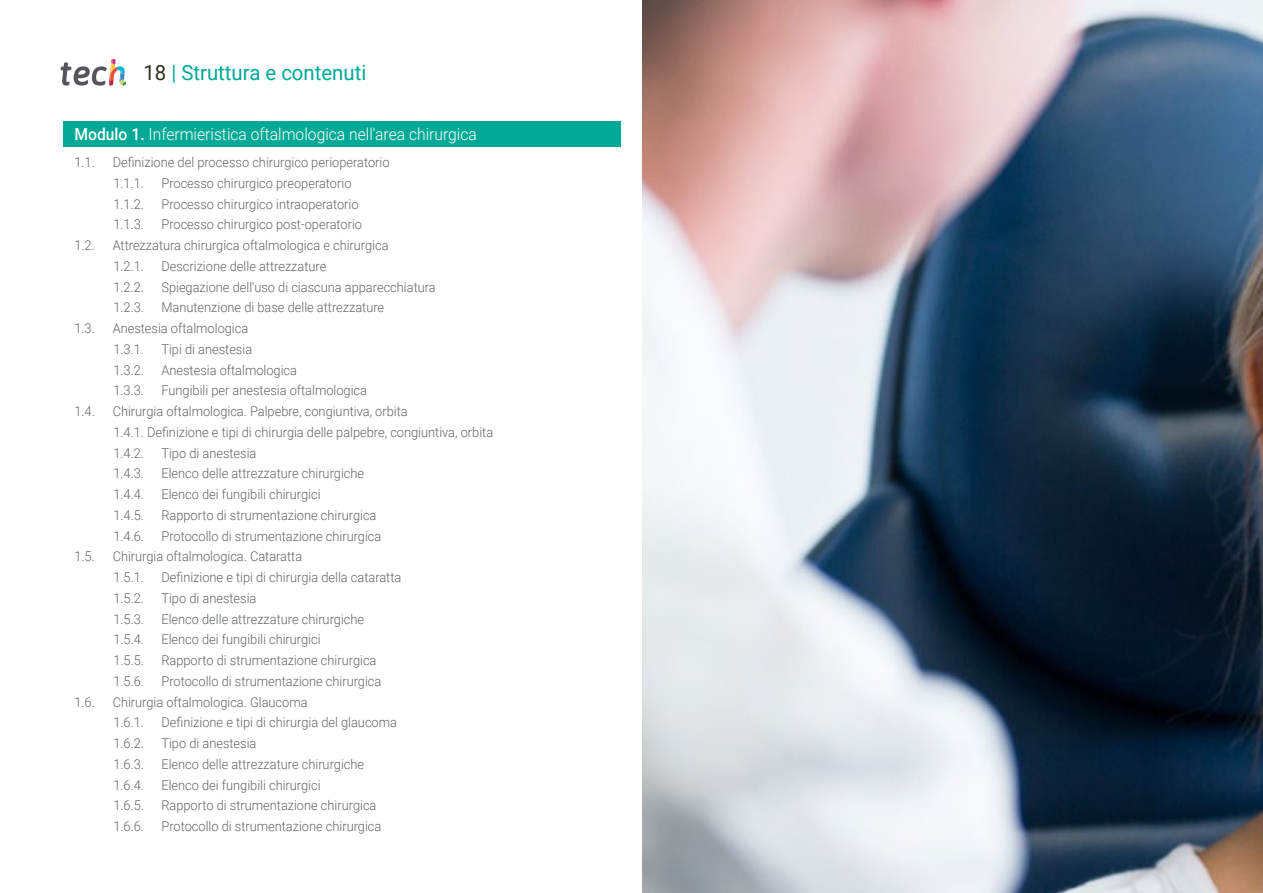
<style>
.page{position:relative;width:1263px;height:893px;background:#fff}
.page>*{position:absolute;margin:0;border:0;box-sizing:border-box;transform-origin:0 0}
.t1{font:21px "Roboto";color:#00a996}
.t2{font:300 16.5px "Roboto";color:#fff;scale:.95 1}
.t3{font:300 13.5px/20.7px "Roboto";color:#61646a;scale:.95 1}
.s1{color:#312e20}
.s2{font-weight:500}
</style>
<div class="page">
<div style="left:63px;top:121px;width:558px;height:25px;background:#00a996"></div>
<img style="left:642px;top:0;width:621px;height:893px">
<svg style="left:61px;top:59px;width:65px;height:27px"></svg>
<h1 class="t1" style="left:144px;top:57px;width:224px"><span class="s1">18</span> | Struttura e contenuti</h1>
<p class="t2" style="left:74px;top:123px;width:425px"><span class="s2">Modulo 1.</span> Infermieristica oftalmologica nell'area chirurgica</p>
<p class="t3" style="left:74px;top:151px;width:23px">1.1.</p>
<p class="t3" style="left:113px;top:151px;width:293px">Definizione del processo chirurgico perioperatorio<br>1.1.1.</p>
<p class="t3" style="left:161px;top:172px;width:202px">Processo chirurgico preoperatorio</p>
<p class="t3" style="left:113px;top:193px;width:34px">1.1.2.</p>
<p class="t3" style="left:161px;top:193px;width:209px">Processo chirurgico intraoperatorio</p>
<p class="t3" style="left:113px;top:214px;width:34px">1.1.3.</p>
<p class="t3" style="left:161px;top:214px;width:213px">Processo chirurgico post-operatorio</p>
<p class="t3" style="left:74px;top:234px;width:23px">1.2.</p>
<p class="t3" style="left:113px;top:234px;width:292px">Attrezzatura chirurgica oftalmologica e chirurgica<br>1.2.1.</p>
<p class="t3" style="left:161px;top:255px;width:175px">Descrizione delle attrezzature</p>
<p class="t3" style="left:113px;top:276px;width:34px">1.2.2.</p>
<p class="t3" style="left:161px;top:276px;width:290px">Spiegazione dell'uso di ciascuna apparecchiatura</p>
<p class="t3" style="left:113px;top:297px;width:34px">1.2.3.</p>
<p class="t3" style="left:161px;top:297px;width:236px">Manutenzione di base delle attrezzature</p>
<p class="t3" style="left:74px;top:317px;width:23px">1.3.</p>
<p class="t3" style="left:113px;top:317px;width:144px">Anestesia oftalmologica<br>1.3.1.</p>
<p class="t3" style="left:161px;top:338px;width:97px">Tipi di anestesia</p>
<p class="t3" style="left:113px;top:359px;width:34px">1.3.2.</p>
<p class="t3" style="left:161px;top:359px;width:144px">Anestesia oftalmologica</p>
<p class="t3" style="left:113px;top:380px;width:34px">1.3.3.</p>
<p class="t3" style="left:161px;top:380px;width:218px">Fungibili per anestesia oftalmologica</p>
<p class="t3" style="left:74px;top:400px;width:23px">1.4.</p>
<p class="t3" style="left:113px;top:400px;width:402px">Chirurgia oftalmologica. Palpebre, congiuntiva, orbita<br>1.4.1. Definizione e tipi di chirurgia delle palpebre, congiuntiva, orbita<br>1.4.2.</p>
<p class="t3" style="left:161px;top:442px;width:102px">Tipo di anestesia</p>
<p class="t3" style="left:113px;top:463px;width:34px">1.4.3.</p>
<p class="t3" style="left:161px;top:463px;width:215px">Elenco delle attrezzature chirurgiche</p>
<p class="t3" style="left:113px;top:483px;width:34px">1.4.4.</p>
<p class="t3" style="left:161px;top:483px;width:169px">Elenco dei fungibili chirurgici</p>
<p class="t3" style="left:113px;top:504px;width:34px">1.4.5.</p>
<p class="t3" style="left:161px;top:504px;width:228px">Rapporto di strumentazione chirurgica</p>
<p class="t3" style="left:113px;top:525px;width:34px">1.4.6.</p>
<p class="t3" style="left:161px;top:525px;width:233px">Protocollo di strumentazione chirurgica</p>
<p class="t3" style="left:74px;top:546px;width:23px">1.5.</p>
<p class="t3" style="left:113px;top:546px;width:201px">Chirurgia oftalmologica. Cataratta<br>1.5.1.</p>
<p class="t3" style="left:161px;top:566px;width:254px">Definizione e tipi di chirurgia della cataratta</p>
<p class="t3" style="left:113px;top:587px;width:34px">1.5.2.</p>
<p class="t3" style="left:161px;top:587px;width:102px">Tipo di anestesia</p>
<p class="t3" style="left:113px;top:608px;width:34px">1.5.3.</p>
<p class="t3" style="left:161px;top:608px;width:215px">Elenco delle attrezzature chirurgiche</p>
<p class="t3" style="left:113px;top:629px;width:34px">1.5.4.</p>
<p class="t3" style="left:161px;top:629px;width:169px">Elenco dei fungibili chirurgici</p>
<p class="t3" style="left:113px;top:649px;width:34px">1.5.5.</p>
<p class="t3" style="left:161px;top:649px;width:228px">Rapporto di strumentazione chirurgica</p>
<p class="t3" style="left:113px;top:670px;width:34px">1.5.6.</p>
<p class="t3" style="left:161px;top:670px;width:233px">Protocollo di strumentazione chirurgica</p>
<p class="t3" style="left:74px;top:691px;width:23px">1.6.</p>
<p class="t3" style="left:113px;top:691px;width:207px">Chirurgia oftalmologica. Glaucoma<br>1.6.1.</p>
<p class="t3" style="left:161px;top:712px;width:249px">Definizione e tipi di chirurgia del glaucoma</p>
<p class="t3" style="left:113px;top:732px;width:34px">1.6.2.</p>
<p class="t3" style="left:161px;top:732px;width:102px">Tipo di anestesia</p>
<p class="t3" style="left:113px;top:753px;width:34px">1.6.3.</p>
<p class="t3" style="left:161px;top:753px;width:215px">Elenco delle attrezzature chirurgiche</p>
<p class="t3" style="left:113px;top:774px;width:34px">1.6.4.</p>
<p class="t3" style="left:161px;top:774px;width:169px">Elenco dei fungibili chirurgici</p>
<p class="t3" style="left:113px;top:795px;width:34px">1.6.5.</p>
<p class="t3" style="left:161px;top:795px;width:228px">Rapporto di strumentazione chirurgica</p>
<p class="t3" style="left:113px;top:815px;width:34px">1.6.6.</p>
<p class="t3" style="left:161px;top:815px;width:233px">Protocollo di strumentazione chirurgica</p>
</div>
